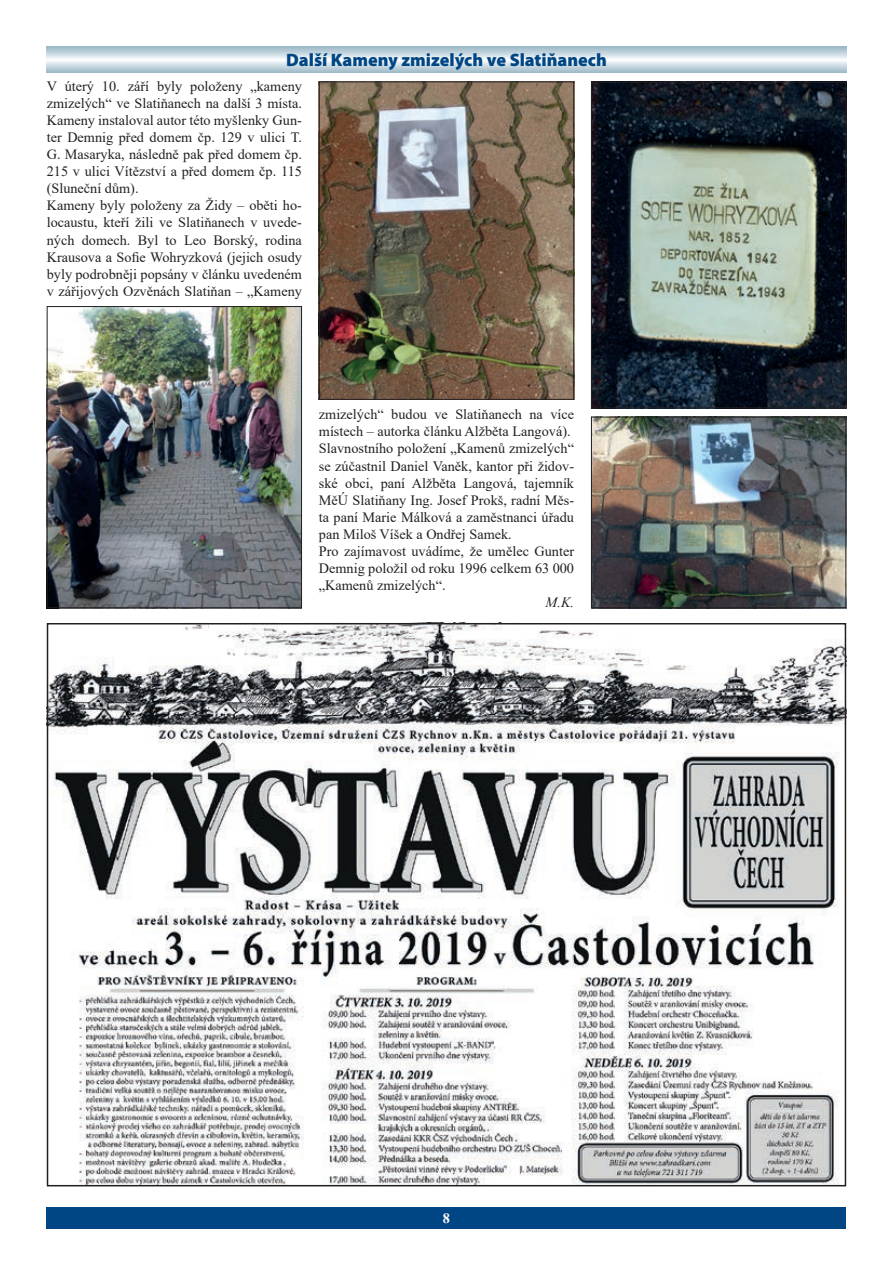
<style>
.page{position:relative;width:893px;height:1263px;background:#fff}
.page>*{position:absolute;margin:0;border:0;box-sizing:border-box;transform-origin:0 0}
.t1{font:900 18px "Myriad Pro";color:#004684}
.t2{font:14.25px/17.1px "Times New Roman";color:#231f20}
.t3{font:italic 14.25px "Times New Roman";color:#231f20}
.t4{font:700 14.25px "Times New Roman";color:#fff}
</style>
<div class="page">
<div style="left:47px;top:1208px;width:799px;height:21px;background:#004684"></div>
<img style="left:593px;top:419px;width:251px;height:187px">
<div style="left:591px;top:417px;width:255px;height:191px;border:1px solid #231f20"></div>
<img style="left:593px;top:84px;width:251px;height:322px">
<div style="left:591px;top:82px;width:255px;height:326px;border:1px solid #231f20"></div>
<img style="left:49px;top:308px;width:251px;height:298px">
<div style="left:47px;top:306px;width:255px;height:302px;border:1px solid #231f20"></div>
<img style="left:321px;top:83px;width:251px;height:315px">
<div style="left:319px;top:81px;width:255px;height:319px;border:1px solid #231f20"></div>
<svg style="left:47px;top:47px;width:799px;height:25px"></svg>
<img style="left:50px;top:626px;width:793px;height:557px">
<p class="t1" style="left:286px;top:48px;width:322px">Další Kameny zmizelých ve Slatiňanech</p>
<p class="t2" style="left:47px;top:77px;width:257px">V úterý 10. září byly položeny „kameny zmizelých“ ve Slatiňanech na další 3 místa.<br>Kameny instaloval autor této myšlenky Gun&shy;ter Demnig před domem čp. 129 v ulici T.<br>G. Masaryka, následně pak před domem čp.<br>215 v ulici Vítězství a před domem čp. 115 (Sluneční dům).<br>Kameny byly položeny za Židy – oběti ho&shy;locaustu, kteří žili ve Slatiňanech v uvede&shy;ných domech. Byl to Leo Borský, rodina Krausova a Sofie Wohryzková (jejich osudy byly podrobněji popsány v článku uvedeném v zářijových Ozvěnách Slatiňan – „Kameny</p>
<p class="t2" style="left:319px;top:405px;width:257px">zmizelých“ budou ve Slatiňanech na více místech – autorka článku Alžběta Langová).<br>Slavnostního položení „Kamenů zmizelých“ se zúčastnil Daniel Vaněk, kantor při židov&shy;ské obci, paní Alžběta Langová, tajemník MěÚ Slatiňany Ing. Josef Prokš, radní Měs&shy;ta paní Marie Málková a zaměstnanci úřadu pan Miloš Víšek a Ondřej Samek.<br>Pro zajímavost uvádíme, že umělec Gunter Demnig položil od roku 1996 celkem 63 000 „Kamenů zmizelých“.</p>
<p class="t3" style="left:546px;top:593px;width:30px">M.K.</p>
<p class="t4" style="left:443px;top:1208px;width:9px">8</p>
</div>
